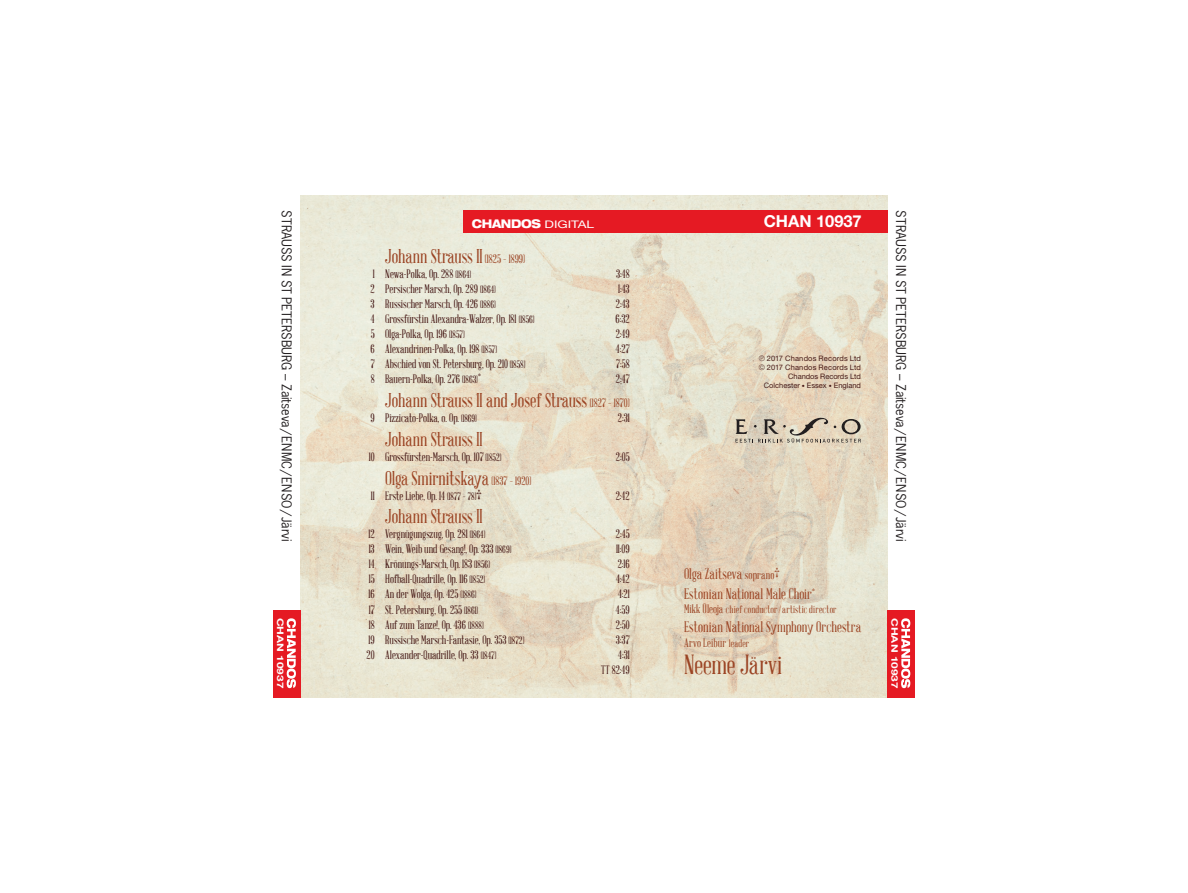
<style>
.page{position:relative;width:1188px;height:893px;background:#fff}
.page>*{position:absolute;margin:0;border:0;box-sizing:border-box;transform-origin:0 0}
.t1{font:27px "Abraham Lincoln";color:#9b4424}
.t2{font:19.5px "Abraham Lincoln";color:#9b4424}
.t3{font:700 16.5px "Helvetica Neue";letter-spacing:-.005em;color:#fff}
.t4{font:15px/19.5px "Abraham Lincoln";color:#9b4424}
.t5{font:12.75px "News Gothic Std";letter-spacing:-.005em;color:#231f20}
.t6{font:12px/15px "Abraham Lincoln";color:#461916;text-align:center}
.t7{font:12px "Abraham Lincoln";letter-spacing:.015em;color:#9b4424}
.t8{font:800 expanded 12px "Helvetica Neue";letter-spacing:-.03em;color:#fff;scale:.89 1}
.t9{font:10.5px "Abraham Lincoln";letter-spacing:.02em;color:#9b4424}
.t10{font:700 9px "Helvetica Neue";color:#fff;scale:1.32 1}
.t11{font:7.5px/9px "Helvetica Neue";letter-spacing:-.005em;color:#461916;text-align:right}
.s1{font-weight:400;font-stretch:normal;font-size:10.5px}
.s2{font-size:12px}
.s3{font-size:10.5px}
.s4{font-size:6px}
</style>
<div class="page">
<img style="left:301px;top:195px;width:586px;height:502px">
<div style="left:273px;top:610px;width:28px;height:87px;background:#e51a23"></div>
<div style="left:887px;top:610px;width:28px;height:87px;background:#e51a23"></div>
<svg style="left:287px;top:618px;width:9px;height:70px"></svg>
<svg style="left:901px;top:618px;width:9px;height:70px"></svg>
<div style="left:463px;top:210px;width:424px;height:23px;background:#e51a23"></div>
<svg style="left:736px;top:418px;width:125px;height:24px;background:#c1b5a2"></svg>
<svg style="left:759px;top:355px;width:6px;height:15px"></svg>
<p class="t5" style="left:295px;top:210px;width:332px;rotate:90deg">STRAUSS IN ST PETERSBURG – Zaitseva/ENMC/ENSO/Järvi</p>
<p class="t5" style="left:909px;top:210px;width:332px;rotate:90deg">STRAUSS IN ST PETERSBURG – Zaitseva/ENMC/ENSO/Järvi</p>
<p class="t8" style="left:472px;top:216px;width:139px">CHANDOS <span class="s1">DIGITAL</span></p>
<h3 class="t3" style="left:764px;top:211px;width:99px">CHAN 10937</h3>
<h2 class="t2" style="left:385px;top:246px;width:141px">Johann Strauss II <span class="s2">(1825 – 1899)</span></h2>
<p class="t6" style="left:373px;top:267px;width:100px">1 Newa-Polka, Op. 288 <span class="s3">(1864)</span></p>
<p class="t6" style="left:616px;top:267px;width:15px">3:48</p>
<p class="t6" style="left:370px;top:282px;width:127px">2 Persischer Marsch, Op. 289 <span class="s3">(1864)</span></p>
<p class="t6" style="left:618px;top:282px;width:13px">1:43</p>
<p class="t6" style="left:371px;top:297px;width:127px">3 Russischer Marsch, Op. 426 <span class="s3">(1886)</span></p>
<p class="t6" style="left:616px;top:297px;width:15px">2:43</p>
<p class="t6" style="left:371px;top:312px;width:165px">4 Grossfürstin Alexandra-Walzer, Op. 181 <span class="s3">(1856)</span></p>
<p class="t6" style="left:616px;top:312px;width:16px">6:32</p>
<p class="t6" style="left:371px;top:327px;width:95px">5 Olga-Polka, Op. 196 <span class="s3">(1857)</span></p>
<p class="t6" style="left:616px;top:327px;width:15px">2:49</p>
<p class="t6" style="left:371px;top:342px;width:128px">6 Alexandrinen-Polka, Op. 198 <span class="s3">(1857)</span></p>
<p class="t6" style="left:616px;top:342px;width:15px">4:27</p>
<p class="t6" style="left:371px;top:357px;width:156px">7 Abschied von St. Petersburg, Op. 210 <span class="s3">(1858)</span></p>
<p class="t6" style="left:616px;top:357px;width:15px">7:58</p>
<p class="t6" style="left:371px;top:372px;width:112px">8 Bauern-Polka, Op. 276 <span class="s3">(1863)</span>*</p>
<p class="t6" style="left:616px;top:372px;width:15px">2:47</p>
<h2 class="t2" style="left:385px;top:390px;width:246px">Johann Strauss II and Josef Strauss <span class="s2">(1827 – 1870)</span></h2>
<p class="t6" style="left:370px;top:411px;width:108px">9 Pizzicato-Polka, o. Op. <span class="s3">(1869)</span></p>
<p class="t6" style="left:618px;top:411px;width:13px">2:31</p>
<h2 class="t2" style="left:385px;top:429px;width:96px">Johann Strauss II</h2>
<p class="t6" style="left:369px;top:449px;width:134px">10 Grossfürsten-Marsch, Op. 107 <span class="s3">(1852)</span></p>
<p class="t6" style="left:616px;top:449px;width:15px">2:05</p>
<h2 class="t2" style="left:385px;top:467px;width:148px">Olga Smirnitskaya <span class="s2">(1837 – 1920)</span></h2>
<p class="t6" style="left:371px;top:488px;width:112px">11 Erste Liebe, Op. 14 <span class="s3">(1877 – 78)</span>†</p>
<p class="t6" style="left:616px;top:488px;width:15px">2:42</p>
<h2 class="t2" style="left:385px;top:506px;width:96px">Johann Strauss II</h2>
<p class="t6" style="left:369px;top:527px;width:118px">12 Vergnügungszug, Op. 281 <span class="s3">(1864)</span></p>
<p class="t6" style="left:616px;top:527px;width:15px">2:45</p>
<p class="t6" style="left:369px;top:542px;width:144px">13 Wein, Weib und Gesang!, Op. 333 <span class="s3">(1869)</span></p>
<p class="t6" style="left:616px;top:542px;width:15px">11:09</p>
<p class="t6" style="left:369px;top:557px;width:123px">14 Krönungs-Marsch, Op. 183 <span class="s3">(1856)</span></p>
<p class="t6" style="left:618px;top:557px;width:14px">2:16</p>
<p class="t6" style="left:369px;top:572px;width:118px">15 Hofball-Quadrille, Op. 116 <span class="s3">(1852)</span></p>
<p class="t6" style="left:616px;top:572px;width:15px">4:42</p>
<p class="t6" style="left:369px;top:587px;width:109px">16 An der Wolga, Op. 425 <span class="s3">(1886)</span></p>
<p class="t6" style="left:618px;top:587px;width:13px">4:21</p>
<p class="t6" style="left:369px;top:602px;width:111px">17 St. Petersburg, Op. 255 <span class="s3">(1861)</span></p>
<p class="t6" style="left:616px;top:602px;width:15px">4:59</p>
<p class="t6" style="left:369px;top:617px;width:117px">18 Auf zum Tanze!, Op. 436 <span class="s3">(1888)</span></p>
<p class="t6" style="left:616px;top:617px;width:15px">2:50</p>
<p class="t6" style="left:369px;top:632px;width:157px">19 Russische Marsch-Fantasie, Op. 353 <span class="s3">(1872)</span></p>
<p class="t6" style="left:616px;top:632px;width:15px">3:37</p>
<p class="t6" style="left:367px;top:647px;width:131px">20 Alexander-Quadrille, Op. 33 <span class="s3">(1847)</span></p>
<p class="t6" style="left:612px;top:647px;width:20px">4:31<br>82:49</p>
<p class="t11" style="left:764px;top:353px;width:99px">2017 Chandos Records Ltd<br>2017 Chandos Records Ltd<br>Chandos Records Ltd<br>Colchester <span class="s4">•</span> Essex <span class="s4">•</span> England</p>
<p class="t4" style="left:684px;top:564px;width:132px">Olga Zaitseva <span class="s2">soprano</span><sup>†<br></sup>Estonian National Male Choir<span class="s2">*</span></p>
<p class="t9" style="left:684px;top:603px;width:154px"><span class="s2">Mikk Üleoja</span> chief conductor/artistic director</p>
<p class="t4" style="left:684px;top:617px;width:179px">Estonian National Symphony Orchestra</p>
<p class="t7" style="left:684px;top:636px;width:67px">Arvo Leibur <span class="s3">leader</span></p>
<h1 class="t1" style="left:684px;top:650px;width:100px">Neeme Järvi</h1>
<p class="t10" style="left:286px;top:617px;width:55px;rotate:90deg">CHAN 10937</p>
<p class="t10" style="left:900px;top:618px;width:55px;rotate:90deg">CHAN 10937</p>
</div>
